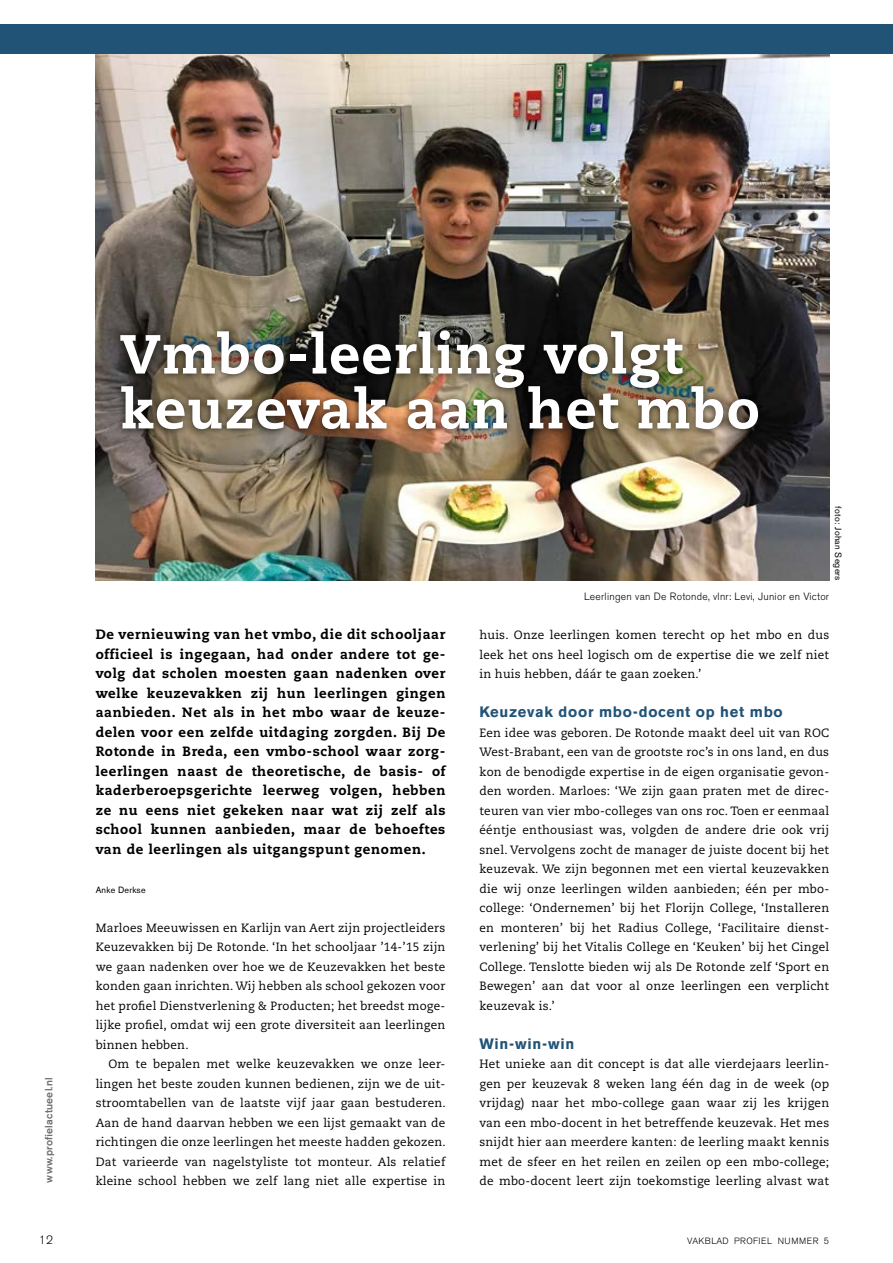
<style>
.page{position:relative;width:893px;height:1263px;background:#fff}
.page>*{position:absolute;margin:0;border:0;box-sizing:border-box;transform-origin:0 0}
.t1{font:800 54.9px/54.9px "Caecilia LT Std";letter-spacing:.025em;color:#fff}
.t2{font:700 15px "Akzidenz Grotesk BE";letter-spacing:.05em;color:#215377}
.t3{font:800 13.5px/19.5px "Caecilia LT Std";letter-spacing:.05em;color:#000;text-align:justify}
.t4{font:12px/19.5px "Caecilia LT Std";letter-spacing:.02em;color:#000;text-align:justify}
.t5{font:300 12px "Akzidenz Grotesk BE";color:#000}
.t6{font:300 10.5px "Akzidenz Grotesk BE";letter-spacing:.025em;color:#000}
.t7{font:500 10.5px "Akzidenz Grotesk BE";letter-spacing:.02em;color:#706f6f}
.t8{font:9px "Akzidenz Grotesk BE";letter-spacing:.025em;color:#000}
.t9{font:300 9px "Akzidenz Grotesk BE";letter-spacing:.04em;color:#000}
</style>
<div class="page">
<img style="left:96px;top:54px;width:733px;height:526px">
<div style="left:0;top:24px;width:893px;height:30px;background:#215377"></div>
<div style="left:112px;top:323px;width:654px;height:114px;background:#000;opacity:.75"></div>
<h1 class="t1" style="left:120px;top:327px;width:641px">Vmbo-leerling volgt keuzevak aan het mbo</h1>
<p class="t8" style="left:844px;top:506px;width:76px;rotate:90deg">foto: Johan Segers</p>
<p class="t7" style="left:42px;top:1182px;width:107px;rotate:-90deg">www.profielactueel.nl</p>
<p class="t3" style="left:96px;top:625px;width:351px">De vernieuwing van het vmbo, die dit schooljaar officieel is ingegaan, had onder andere tot ge&shy;volg dat scholen moesten gaan nadenken over welke keuzevakken zij hun leerlingen gingen aanbieden. Net als in het mbo waar de keuze&shy;delen voor een zelfde uitdaging zorgden. Bij De Rotonde in Breda, een vmbo-school waar zorg&shy;leerlingen naast de theoretische, de basis- of kaderberoepsgerichte leerweg volgen, hebben ze nu eens niet gekeken naar wat zij zelf als school kunnen aanbieden, maar de behoeftes van de leerlingen als uitgangspunt genomen.</p>
<p class="t8" style="left:96px;top:884px;width:51px">Anke Derkse</p>
<p class="t4" style="left:96px;top:918px;width:351px">Marloes Meeuwissen en Karlijn van Aert zijn projectleiders Keuzevakken bij De Rotonde. ‘In het schooljaar ’14-’15 zijn we gaan nadenken over hoe we de Keuzevakken het beste konden gaan inrichten. Wij hebben als school gekozen voor het profiel Dienstverlening &amp; Producten; het breedst moge&shy;lijke profiel, omdat wij een grote diversiteit aan leerlingen binnen hebben.</p>
<p class="t4" style="left:96px;top:1054px;width:352px;text-indent:13px">Om te bepalen met welke keuzevakken we onze leer&shy;lingen het beste zouden kunnen bedienen, zijn we de uit&shy;stroomtabellen van de laatste vijf jaar gaan bestuderen.<br>Aan de hand daarvan hebben we een lijst gemaakt van de richtingen die onze leerlingen het meeste hadden gekozen.<br>Dat varieerde van nagelstyliste tot monteur. Als relatief kleine school hebben we zelf lang niet alle expertise in</p>
<p class="t6" style="left:584px;top:590px;width:247px">Leerlingen van De Rotonde, vlnr: Levi, Junior en Victor</p>
<p class="t4" style="left:479px;top:625px;width:351px">huis. Onze leerlingen komen terecht op het mbo en dus leek het ons heel logisch om de expertise die we zelf niet in huis hebben, dáár te gaan zoeken.’</p>
<p class="t2" style="left:479px;top:703px;width:305px">Keuzevak door mbo-docent op het mbo</p>
<p class="t4" style="left:479px;top:723px;width:351px">Een idee was geboren. De Rotonde maakt deel uit van ROC West-Brabant, een van de grootste roc’s in ons land, en dus kon de benodigde expertise in de eigen organisatie gevon&shy;den worden. Marloes: ‘We zijn gaan praten met de direc&shy;teuren van vier mbo-colleges van ons roc. Toen er eenmaal ééntje enthousiast was, volgden de andere drie ook vrij snel. Vervolgens zocht de manager de juiste docent bij het keuzevak. We zijn begonnen met een viertal keuzevakken die wij onze leerlingen wilden aanbieden; één per mbo&shy;college: ‘Ondernemen’ bij het Florijn College, ‘Installeren en monteren’ bij het Radius College, ‘Facilitaire dienst&shy;verlening’ bij het Vitalis College en ‘Keuken’ bij het Cingel College. Tenslotte bieden wij als De Rotonde zelf ‘Sport en Bewegen’ aan dat voor al onze leerlingen een verplicht keuzevak is.’</p>
<p class="t2" style="left:479px;top:1035px;width:96px">Win-win-win</p>
<p class="t4" style="left:479px;top:1054px;width:351px">Het unieke aan dit concept is dat alle vierdejaars leerlin&shy;gen per keuzevak 8 weken lang één dag in de week (op vrijdag) naar het mbo-college gaan waar zij les krijgen van een mbo-docent in het betreffende keuzevak. Het mes snijdt hier aan meerdere kanten: de leerling maakt kennis met de sfeer en het reilen en zeilen op een mbo-college; de mbo-docent leert zijn toekomstige leerling alvast wat</p>
<p class="t5" style="left:39px;top:1233px;width:16px">12</p>
<p class="t9" style="left:687px;top:1235px;width:143px">VAKBLAD PROFIEL NUMMER 5</p>
</div>
